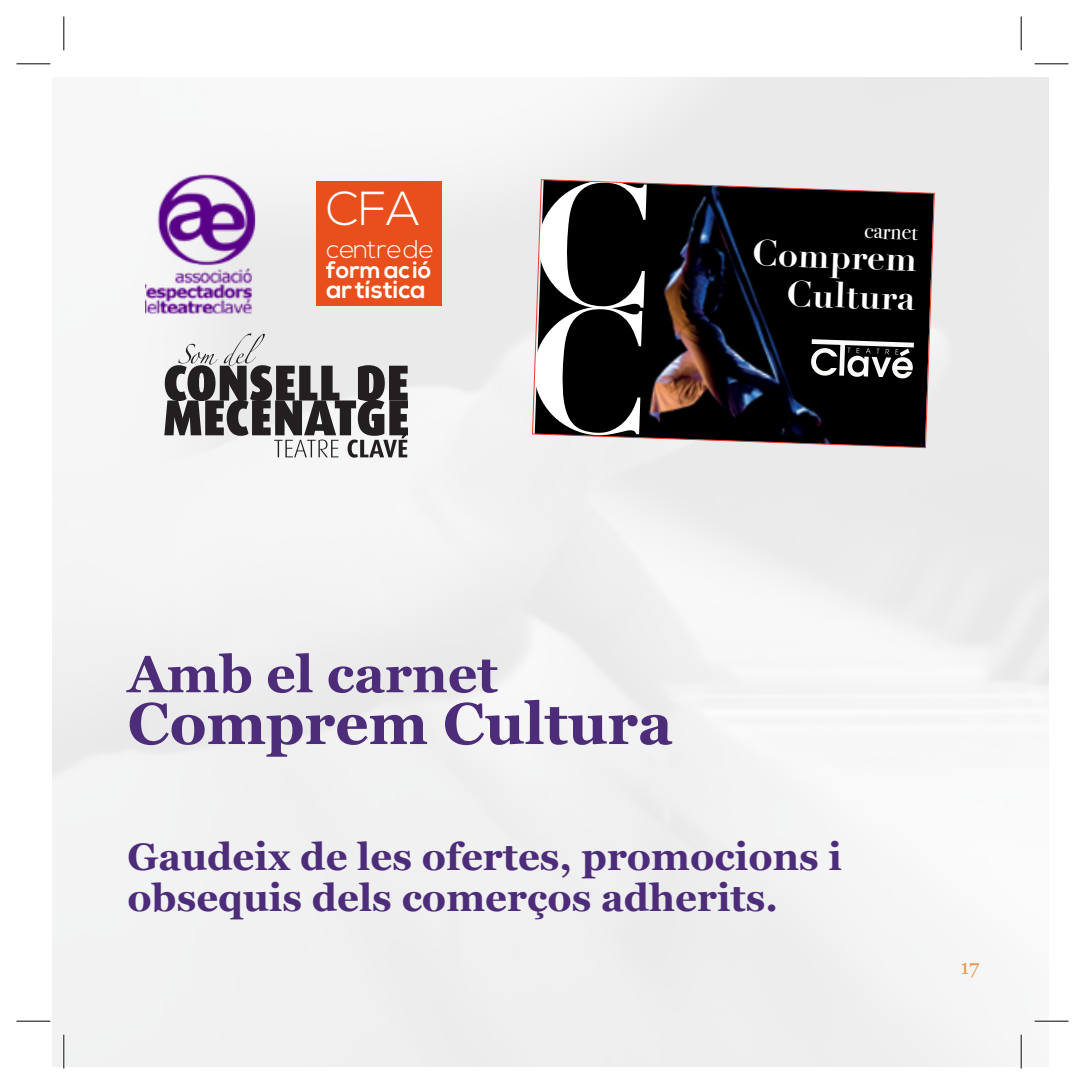
<style>
.page{position:relative;width:1085px;height:1085px;background:#fff}
.page>*{position:absolute;margin:0;border:0;box-sizing:border-box;transform-origin:0 0}
.t1{font:700 58.5px "Georgia";color:#4d2c7a}
.t2{font:700 51.75px "Georgia";color:#4d2c7a}
.t3{font:300 47.7px "Nexa";color:#fff}
.t4{font:700 38.25px/40.5px "Georgia";color:#4d2c7a}
.t5{font:700 35.55px/39.1px "Didot";color:#fff;text-align:right}
.t6{font:300 25.88px "Nexa";color:#fff}
.t7{font:700 24.75px "Nexa";color:#fff}
.t8{font:700 23.85px "Nexa";color:#fff}
.t9{font:22.5px "Bodoni Svty Two ITCTT";color:#fff}
.t10{font:20.25px "Georgia";color:#ec9751}
</style>
<div class="page">
<div style="left:53px;top:77px;width:995px;height:989px;background:#f1f1f1"></div>
<img style="left:145px;top:160px;width:124px;height:169px">
<div style="left:316px;top:181px;width:126px;height:124px;background:#e84f1c"></div>
<svg style="left:164px;top:333px;width:244px;height:124px"></svg>
<svg style="left:531px;top:179px;width:404px;height:269px;background:#2e2b2c"></svg>
<hr style="left:1034px;top:1019px;width:34px;height:3px;background:#fff">
<hr style="left:62px;top:1034px;width:3px;height:34px;background:#fff">
<hr style="left:1019px;top:1034px;width:3px;height:34px;background:#fff">
<hr style="left:17px;top:63px;width:33px;height:1px;background:#000">
<hr style="left:1034px;top:63px;width:34px;height:1px;background:#000">
<hr style="left:17px;top:1020px;width:33px;height:1px;background:#000">
<hr style="left:1034px;top:1020px;width:34px;height:1px;background:#000">
<hr style="left:63px;top:17px;width:1px;height:33px;background:#000">
<hr style="left:63px;top:1034px;width:1px;height:34px;background:#000">
<hr style="left:1020px;top:17px;width:1px;height:33px;background:#000">
<hr style="left:1020px;top:1034px;width:1px;height:34px;background:#000">
<p class="t3" style="left:326px;top:181px;width:95px">CFA</p>
<p class="t6" style="left:326px;top:234px;width:109px">centrede</p>
<p class="t8" style="left:326px;top:255px;width:107px">formació</p>
<p class="t7" style="left:326px;top:275px;width:101px">ar tística</p>
<p class="t9" style="left:864px;top:212px;width:55px;rotate:2deg">carnet</p>
<p class="t5" style="left:752px;top:233px;width:166px;rotate:2deg">Comprem<br>Cultura</p>
<p class="t2" style="left:128px;top:635px;width:372px">Amb el carnet</p>
<p class="t1" style="left:128px;top:679px;width:546px">Comprem Cultura</p>
<p class="t4" style="left:128px;top:834px;width:715px">Gaudeix de les ofertes, promocions i obsequis dels comerços adherits.</p>
<p class="t10" style="left:960px;top:952px;width:20px">17</p>
</div>
